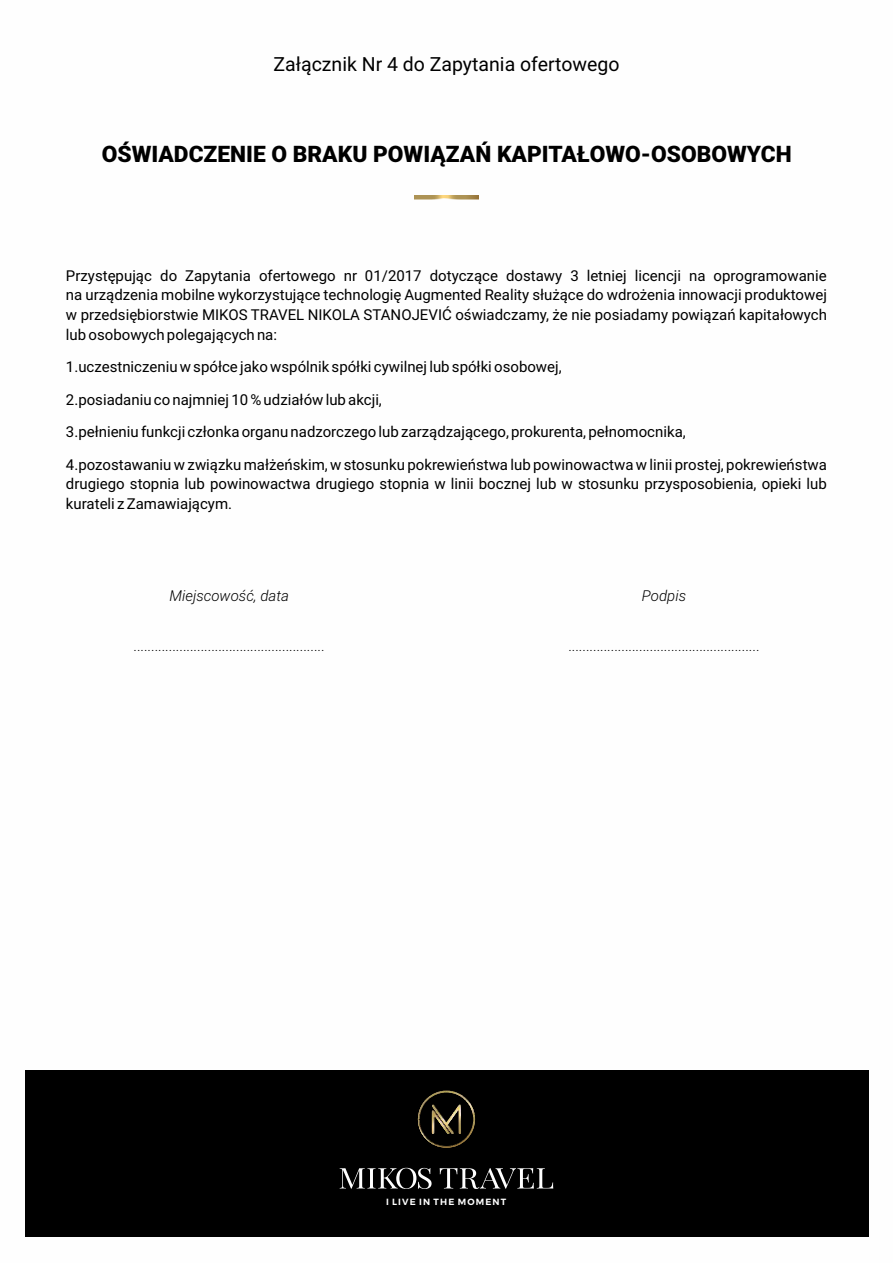
<style>
.page{position:relative;width:893px;height:1263px;background:#fff}
.page>*{position:absolute;margin:0;border:0;box-sizing:border-box;transform-origin:0 0}
.t1{font:900 22.8px "Roboto";color:#000}
.t2{font:19.5px "Roboto";color:#000}
.t3{font:15px/19.8px "Roboto";color:#000;text-align:justify}
.t4{font:italic 300 15px "Roboto";color:#000}
.t5{font:600 9px "Montserrat";letter-spacing:.13em;color:#fefefe}
</style>
<div class="page">
<div style="left:25px;top:1070px;width:843px;height:166px;background:#000"></div>
<img style="left:418px;top:1091px;width:57px;height:57px">
<svg style="left:340px;top:1168px;width:213px;height:21px"></svg>
<img style="left:414px;top:195px;width:65px;height:5px">
<img style="left:432px;top:195px;width:3px;height:5px">
<img style="left:435px;top:195px;width:27px;height:5px">
<h2 class="t2" style="left:274px;top:56px;width:347px">Załącznik Nr 4 do Zapytania ofertowego</h2>
<h1 class="t1" style="left:102px;top:145px;width:691px">OŚWIADCZENIE O BRAKU POWIĄZAŃ KAPITAŁOWO-OSOBOWYCH</h1>
<p class="t3" style="left:66px;top:267px;width:762px">Przystępując do Zapytania ofertowego nr 01/2017 dotyczące dostawy 3 letniej licencji na oprogramowanie na urządzenia mobilne wykorzystujące technologię Augmented Reality służące do wdrożenia innowacji produktowej w przedsiębiorstwie MIKOS TRAVEL NIKOLA STANOJEVIĆ oświadczamy, że nie posiadamy powiązań kapitałowych lub osobowych polegających na:</p>
<p class="t3" style="left:66px;top:359px;width:497px">1. uczestniczeniu w spółce jako wspólnik spółki cywilnej lub spółki osobowej,</p>
<p class="t3" style="left:66px;top:391px;width:317px">2. posiadaniu co najmniej 10 % udziałów lub akcji,</p>
<p class="t3" style="left:66px;top:424px;width:621px">3. pełnieniu funkcji członka organu nadzorczego lub zarządzającego, prokurenta, pełnomocnika,</p>
<p class="t3" style="left:66px;top:456px;width:762px">4. pozostawaniu w związku małżeńskim, w stosunku pokrewieństwa lub powinowactwa w linii prostej, pokrewieństwa drugiego stopnia lub powinowactwa drugiego stopnia w linii bocznej lub w stosunku przysposobienia, opieki lub kurateli z Zamawiającym.</p>
<p class="t4" style="left:169px;top:590px;width:121px">Miejscowość, data</p>
<p class="t4" style="left:642px;top:590px;width:46px">Podpis</p>
<p class="t4" style="left:134px;top:640px;width:193px">......................................................</p>
<p class="t4" style="left:569px;top:640px;width:193px">......................................................</p>
<p class="t5" style="left:386px;top:1196px;width:122px">I LIVE IN THE MOMENT</p>
</div>
